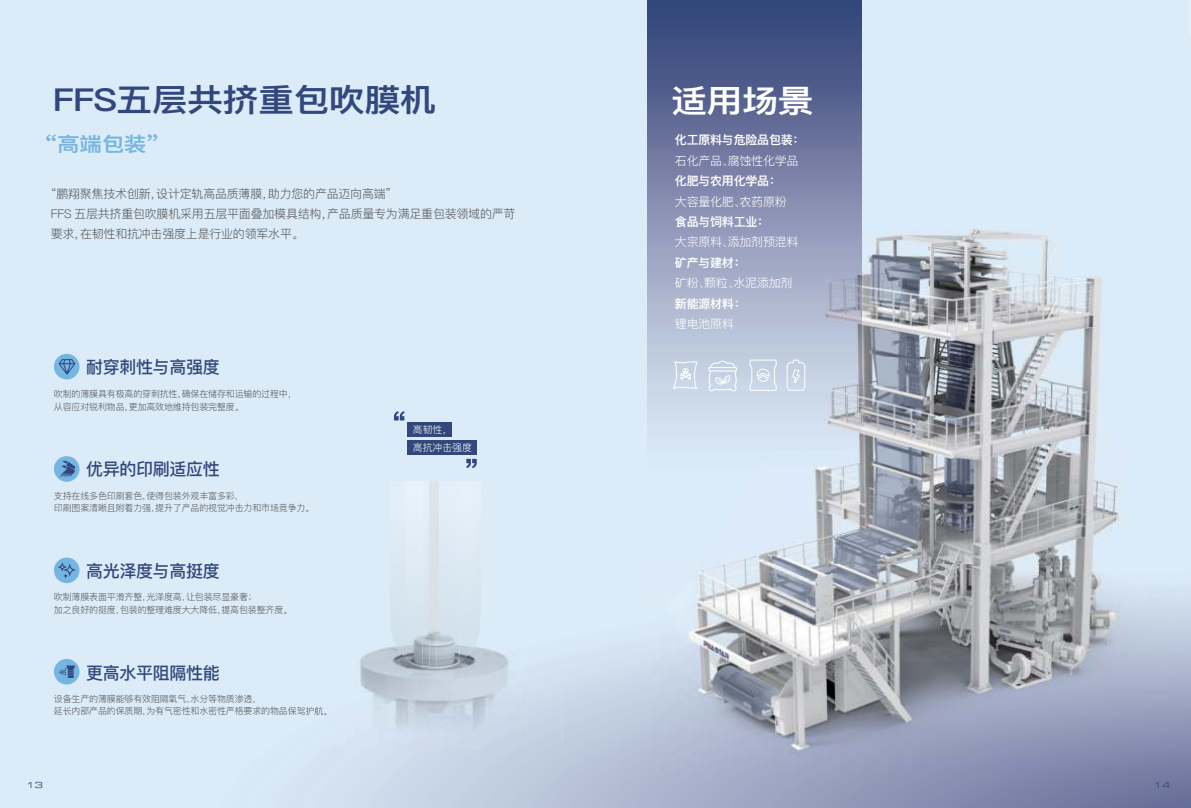
<style>
.page{position:relative;width:1191px;height:808px;background:#fff}
.page>*{position:absolute;margin:0;border:0;box-sizing:border-box;transform-origin:0 0}
.t1{font:600 31.6px "Ping Fang SC";letter-spacing:-.02em;color:#32477c;scale:1.14 1}
.t2{font:600 31.6px "Ping Fang SC";color:#fff;scale:1.14 1}
.t3{font:600 19.8px "Ping Fang SC";color:#75b5e2;scale:1.14 1}
.t4{font:500 17px "Ping Fang SC";letter-spacing:-.02em;color:#32477c}
.t5{font:300 12px/20.4px "Ping Fang SC";letter-spacing:-.02em;color:#58595b}
.t6{font:300 12px "Ping Fang SC";letter-spacing:-.02em;color:#fff}
.t7{font:600 12px "Ping Fang SC";letter-spacing:-.02em;color:#fff}
.t8{font:300 9.8px "Ping Fang SC";color:#fff}
.t9{font:300 9px/12.4px "Ping Fang SC";letter-spacing:-.02em;color:#58595b}
.t10{font:8.4px "Eurostile LT Extended Two";color:#32477c}
</style>
<div class="page">
<img style="left:1190px;top:0;width:1px;height:807px">
<div style="left:630px;top:0;width:560px;height:35px;background:#dbebf7"></div>
<div style="left:861px;top:35px;width:329px;height:114px;background:#dbebf7"></div>
<div style="left:0;top:421px;width:420px;height:211px;background:#dbebf7"></div>
<div style="left:420px;top:421px;width:197px;height:70px;background:#dbebf7"></div>
<div style="left:54px;top:707px;width:237px;height:8px;background:#dbebf7"></div>
<img style="left:861px;top:149px;width:186px;height:208px">
<img style="left:1047px;top:149px;width:143px;height:624px">
<img style="left:832px;top:357px;width:215px;height:416px">
<img style="left:652px;top:557px;width:180px;height:216px">
<img style="left:652px;top:773px;width:538px;height:35px">
<img style="left:647px;top:0;width:214px;height:557px">
<div style="left:54px;top:354px;width:25px;height:25px;background:#75b5e2;border-radius:50%"></div>
<div style="left:54px;top:456px;width:25px;height:26px;background:#75b5e2;border-radius:50%"></div>
<div style="left:54px;top:557px;width:25px;height:26px;background:#75b5e2;border-radius:50%"></div>
<div style="left:54px;top:659px;width:25px;height:25px;background:#75b5e2;border-radius:50%"></div>
<img style="left:291px;top:615px;width:272px;height:134px">
<img style="left:339px;top:630px;width:188px;height:119px">
<img style="left:473px;top:482px;width:7px;height:167px">
<img style="left:470px;top:482px;width:3px;height:171px">
<img style="left:391px;top:482px;width:15px;height:176px">
<img style="left:406px;top:482px;width:16px;height:185px">
<img style="left:438px;top:482px;width:20px;height:148px">
<img style="left:429px;top:630px;width:29px;height:39px">
<img style="left:422px;top:482px;width:7px;height:187px">
<img style="left:422px;top:482px;width:1px;height:133px">
<svg style="left:422px;top:615px;width:1px;height:15px"></svg>
<img style="left:422px;top:630px;width:1px;height:37px">
<img style="left:459px;top:482px;width:11px;height:180px">
<img style="left:458px;top:482px;width:1px;height:133px">
<svg style="left:458px;top:615px;width:1px;height:15px"></svg>
<img style="left:458px;top:630px;width:1px;height:33px">
<svg style="left:429px;top:615px;width:9px;height:18px"></svg>
<svg style="left:394px;top:411px;width:11px;height:9px"></svg>
<svg style="left:466px;top:459px;width:11px;height:9px"></svg>
<div style="left:407px;top:422px;width:44px;height:14px;background:#32477c"></div>
<div style="left:407px;top:440px;width:69px;height:14px;background:#32477c"></div>
<svg style="left:708px;top:360px;width:29px;height:32px"></svg>
<svg style="left:673px;top:361px;width:25px;height:33px"></svg>
<svg style="left:749px;top:359px;width:28px;height:33px"></svg>
<svg style="left:786px;top:0;width:19px;height:391px;background:#828caf"></svg>
<svg style="left:59px;top:359px;width:16px;height:16px"></svg>
<svg style="left:60px;top:461px;width:15px;height:16px"></svg>
<svg style="left:58px;top:563px;width:17px;height:15px"></svg>
<svg style="left:59px;top:665px;width:16px;height:13px"></svg>
<h1 class="t1" style="left:53px;top:80px;width:338px">FFS五层共挤重包吹膜机</h1>
<h2 class="t3" style="left:44px;top:132px;width:103px">“高端包装”</h2>
<h3 class="t5" style="left:51px;top:183px;width:466px">“鹏翔聚焦技术创新，设计定轨高品质薄膜，助力您的产品迈向高端”<br>FFS 五层共挤重包吹膜机采用五层平面叠加模具结构，产品质量专为满足重包装领域的严苛要求，在韧性和抗冲击强度上是行业的领军水平。</h3>
<h3 class="t4" style="left:86px;top:356px;width:135px">耐穿刺性与高强度</h3>
<p class="t9" style="left:54px;top:388px;width:244px">吹制的薄膜具有极高的穿刺抗性，确保在储存和运输的过程中，从容应对锐利物品，更加高效地维持包装完整度。</p>
<h3 class="t4" style="left:86px;top:459px;width:135px">优异的印刷适应性</h3>
<p class="t9" style="left:54px;top:489px;width:262px">支持在线多色印刷套色，使得包装外观丰富多彩，<br>印刷图案清晰且附着力强，提升了产品的视觉冲击力和市场竞争力。</p>
<h3 class="t4" style="left:86px;top:561px;width:135px">高光泽度与高挺度</h3>
<p class="t9" style="left:54px;top:591px;width:240px">吹制薄膜表面平滑齐整，光泽度高，让包装尽显豪奢；<br>加之良好的挺度，包装的整理难度大大降低，提高包装整齐度。</p>
<h3 class="t4" style="left:86px;top:662px;width:135px">更高水平阻隔性能</h3>
<p class="t9" style="left:54px;top:692px;width:279px">设备生产的薄膜能够有效阻隔氧气、水分等物质渗透，<br>延长内部产品的保质期，为有气密性和水密性严格要求的物品保驾护航。</p>
<p class="t10" style="left:27px;top:780px;width:18px">13</p>
<p class="t8" style="left:413px;top:424px;width:41px">高韧性，</p>
<p class="t8" style="left:413px;top:441px;width:60px">高抗冲击强度</p>
<h1 class="t2" style="left:671px;top:81px;width:127px">适用场景</h1>
<h3 class="t7" style="left:675px;top:133px;width:131px">化工原料与危险品包装：</h3>
<h3 class="t6" style="left:675px;top:153px;width:125px">石化产品、腐蚀性化学品</h3>
<h3 class="t7" style="left:675px;top:174px;width:108px">化肥与农用化学品：</h3>
<h3 class="t6" style="left:675px;top:194px;width:113px">大容量化肥、农药原粉</h3>
<h3 class="t7" style="left:675px;top:214px;width:96px">食品与饲料工业：</h3>
<h3 class="t6" style="left:675px;top:235px;width:125px">大宗原料、添加剂预混料</h3>
<h3 class="t7" style="left:675px;top:255px;width:72px">矿产与建材：</h3>
<h3 class="t6" style="left:675px;top:276px;width:119px">矿粉、颗粒、水泥添加剂</h3>
<h3 class="t7" style="left:675px;top:296px;width:72px">新能源材料：</h3>
<h3 class="t6" style="left:675px;top:316px;width:61px">锂电池原料</h3>
<p class="t10" style="left:1154px;top:780px;width:18px">14</p>
</div>
